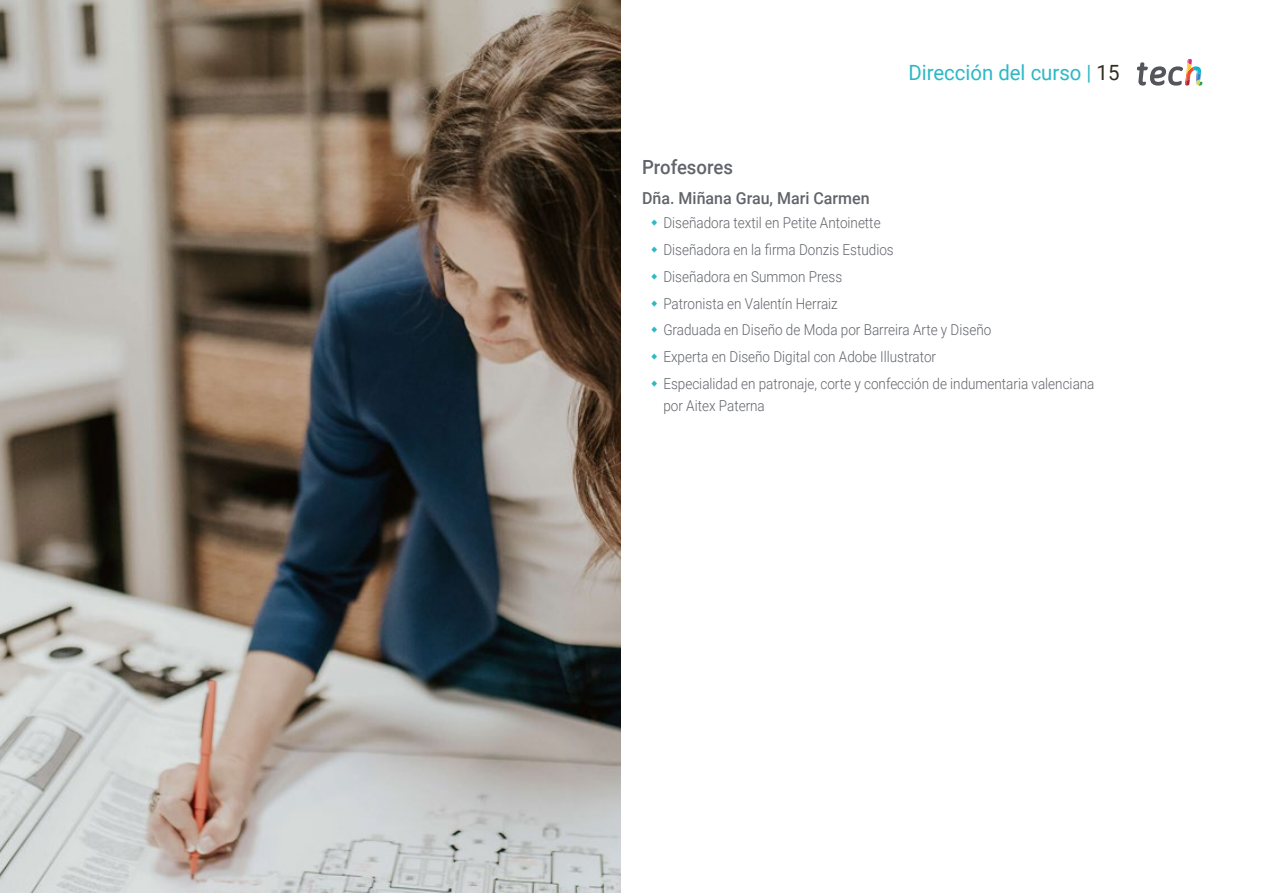
<style>
.page{position:relative;width:1263px;height:893px;background:#fff}
.page>*{position:absolute;margin:0;border:0;box-sizing:border-box;transform-origin:0 0}
.t1{font:21px "Roboto";color:#2db8c5}
.t2{font:500 19.5px "Roboto";color:#61646a;scale:.95 1}
.t3{font:500 16.5px "Roboto";color:#61646a}
.t4{font:300 15px/26.7px "Roboto";color:#61646a;scale:.9 1}
.s1{color:#312e20}
</style>
<div class="page">
<img style="left:0;top:0;width:621px;height:893px">
<svg style="left:1137px;top:59px;width:65px;height:27px"></svg>
<h1 class="t1" style="left:908px;top:57px;width:213px">Dirección del curso | <span class="s1">15</span></h1>
<h2 class="t2" style="left:642px;top:153px;width:97px">Profesores</h2>
<p class="t3" style="left:642px;top:186px;width:229px">Dña. Miñana Grau, Mari Carmen</p>
<p class="t4" style="left:663px;top:209px;width:481px">Diseñadora textil en Petite Antoinette<br>Diseñadora en la firma Donzis Estudios<br>Diseñadora en Summon Press<br>Patronista en Valentín Herraiz<br>Graduada en Diseño de Moda por Barreira Arte y Diseño<br>Experta en Diseño Digital con Adobe Illustrator<br>Especialidad en patronaje, corte y confección de indumentaria valenciana</p>
<p class="t4" style="left:663px;top:392px;width:114px">por Aitex Paterna</p>
</div>
